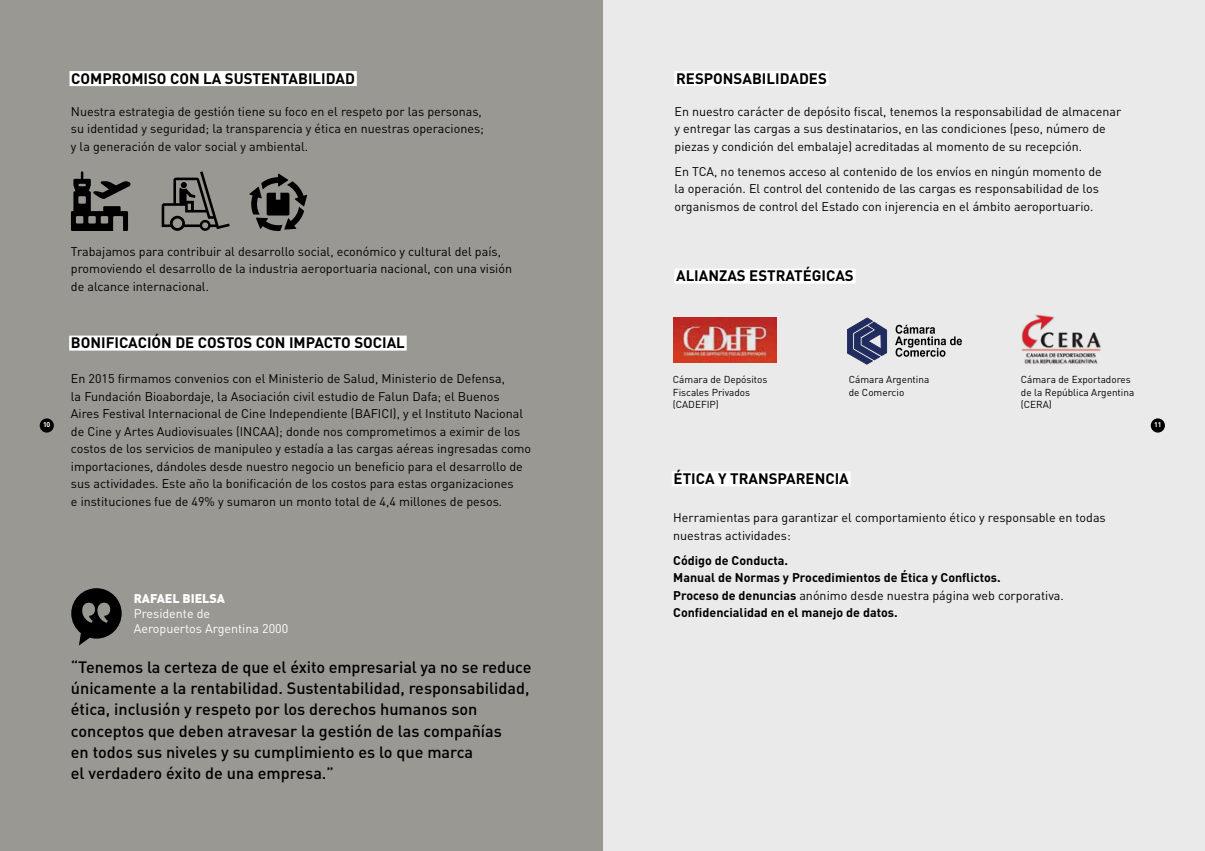
<style>
.page{position:relative;width:1205px;height:851px;background:#fff}
.page>*{position:absolute;margin:0;border:0;box-sizing:border-box;transform-origin:0 0}
.t1{font:500 16.25px/21.2px "DIN";color:#000}
.t2{font:700 15px "DIN";color:#000}
.t3{font:12.5px/17.5px "DIN";color:#000}
.t4{font:700 12.5px/17.5px "DIN";color:#000}
.t5{font:12.5px/15px "DIN";color:#fff}
.t6{font:900 12.5px "DIN";color:#fff}
.t7{font:10px/12.5px "DIN";color:#000}
.t8{font:700 6.88px "DIN";color:#fff}
.s1{font-weight:400}
</style>
<div class="page">
<div style="left:602px;top:0;width:603px;height:850px;background:#eaeaea"></div>
<div style="left:1151px;top:418px;width:14px;height:14px;background:#000;border-radius:50%"></div>
<div style="left:674px;top:71px;width:154px;height:15px;background:#fff"></div>
<div style="left:674px;top:268px;width:181px;height:15px;background:#fff"></div>
<div style="left:672px;top:471px;width:178px;height:15px;background:#fff"></div>
<svg style="left:847px;top:318px;width:39px;height:46px"></svg>
<svg style="left:895px;top:325px;width:67px;height:32px"></svg>
<img style="left:1021px;top:314px;width:80px;height:50px">
<img style="left:673px;top:317px;width:103px;height:45px">
<div style="left:0;top:0;width:602px;height:850px;background:#9a9893"></div>
<div style="left:40px;top:418px;width:14px;height:14px;background:#000;border-radius:50%"></div>
<div style="left:69px;top:335px;width:338px;height:15px;background:#fff"></div>
<div style="left:70px;top:71px;width:287px;height:15px;background:#fff"></div>
<svg style="left:71px;top:171px;width:60px;height:60px"></svg>
<svg style="left:162px;top:171px;width:68px;height:60px"></svg>
<svg style="left:249px;top:173px;width:58px;height:58px"></svg>
<svg style="left:71px;top:588px;width:51px;height:57px"></svg>
<p class="t2" style="left:71px;top:69px;width:285px">COMPROMISO CON LA SUSTENTABILIDAD</p>
<p class="t3" style="left:71px;top:102px;width:414px">Nuestra estrategia de gestión tiene su foco en el respeto por las personas, su identidad y seguridad; la transparencia y ética en nuestras operaciones; y la generación de valor social y ambiental.</p>
<p class="t8" style="left:43px;top:420px;width:9px">10</p>
<p class="t3" style="left:71px;top:242px;width:442px">Trabajamos para contribuir al desarrollo social, económico y cultural del país, promoviendo el desarrollo de la industria aeroportuaria nacional, con una visión de alcance internacional.</p>
<p class="t2" style="left:71px;top:333px;width:335px">BONIFICACIÓN DE COSTOS CON IMPACTO SOCIAL</p>
<p class="t3" style="left:71px;top:370px;width:462px">En 2015 firmamos convenios con el Ministerio de Salud, Ministerio de Defensa,<br>la Fundación Bioabordaje, la Asociación civil estudio de Falun Dafa; el Buenos Aires Festival Internacional de Cine Independiente (BAFICI), y el Instituto Nacional de Cine y Artes Audiovisuales (INCAA); donde nos comprometimos a eximir de los costos de los servicios de manipuleo y estadía a las cargas aéreas ingresadas como importaciones, dándoles desde nuestro negocio un beneficio para el desarrollo de sus actividades. Este año la bonificación de los costos para estas organizaciones<br>e instituciones fue de 49% y sumaron un monto total de 4,4 millones de pesos.</p>
<p class="t6" style="left:134px;top:590px;width:93px">RAFAEL BIELSA</p>
<p class="t5" style="left:134px;top:606px;width:156px">Presidente de<br>Aeropuertos Argentina 2000</p>
<p class="t1" style="left:71px;top:655px;width:462px">“Tenemos la certeza de que el éxito empresarial ya no se reduce únicamente a la rentabilidad. Sustentabilidad, responsabilidad, ética, inclusión y respeto por los derechos humanos son conceptos que deben atravesar la gestión de las compañías<br>en todos sus niveles y su cumplimiento es lo que marca<br>el verdadero éxito de una empresa.”</p>
<p class="t2" style="left:676px;top:69px;width:152px">RESPONSABILIDADES</p>
<p class="t3" style="left:674px;top:102px;width:448px">En nuestro carácter de depósito fiscal, tenemos la responsabilidad de almacenar y entregar las cargas a sus destinatarios, en las condiciones (peso, número de piezas y condición del embalaje) acreditadas al momento de su recepción.</p>
<p class="t3" style="left:674px;top:162px;width:429px">En TCA, no tenemos acceso al contenido de los envíos en ningún momento de la operación. El control del contenido de las cargas es responsabilidad de los organismos de control del Estado con injerencia en el ámbito aeroportuario.</p>
<p class="t2" style="left:676px;top:266px;width:179px">ALIANZAS ESTRATÉGICAS</p>
<p class="t7" style="left:673px;top:373px;width:96px">Cámara de Depósitos<br>Fiscales Privados (CADEFIP)</p>
<p class="t7" style="left:849px;top:373px;width:82px">Cámara Argentina de Comercio</p>
<p class="t7" style="left:1021px;top:373px;width:115px">Cámara de Exportadores de la República Argentina (CERA)</p>
<p class="t2" style="left:673px;top:469px;width:177px">ÉTICA Y TRANSPARENCIA</p>
<p class="t3" style="left:673px;top:508px;width:434px">Herramientas para garantizar el comportamiento ético y responsable en todas nuestras actividades:</p>
<p class="t4" style="left:673px;top:551px;width:392px">Código de Conducta.<br>Manual de Normas y Procedimientos de Ética y Conflictos.<br>Proceso de denuncias <span class="s1">anónimo desde nuestra página web corporativa.<br></span>Confidencialidad en el manejo de datos.</p>
<p class="t8" style="left:1154px;top:420px;width:9px">11</p>
</div>
